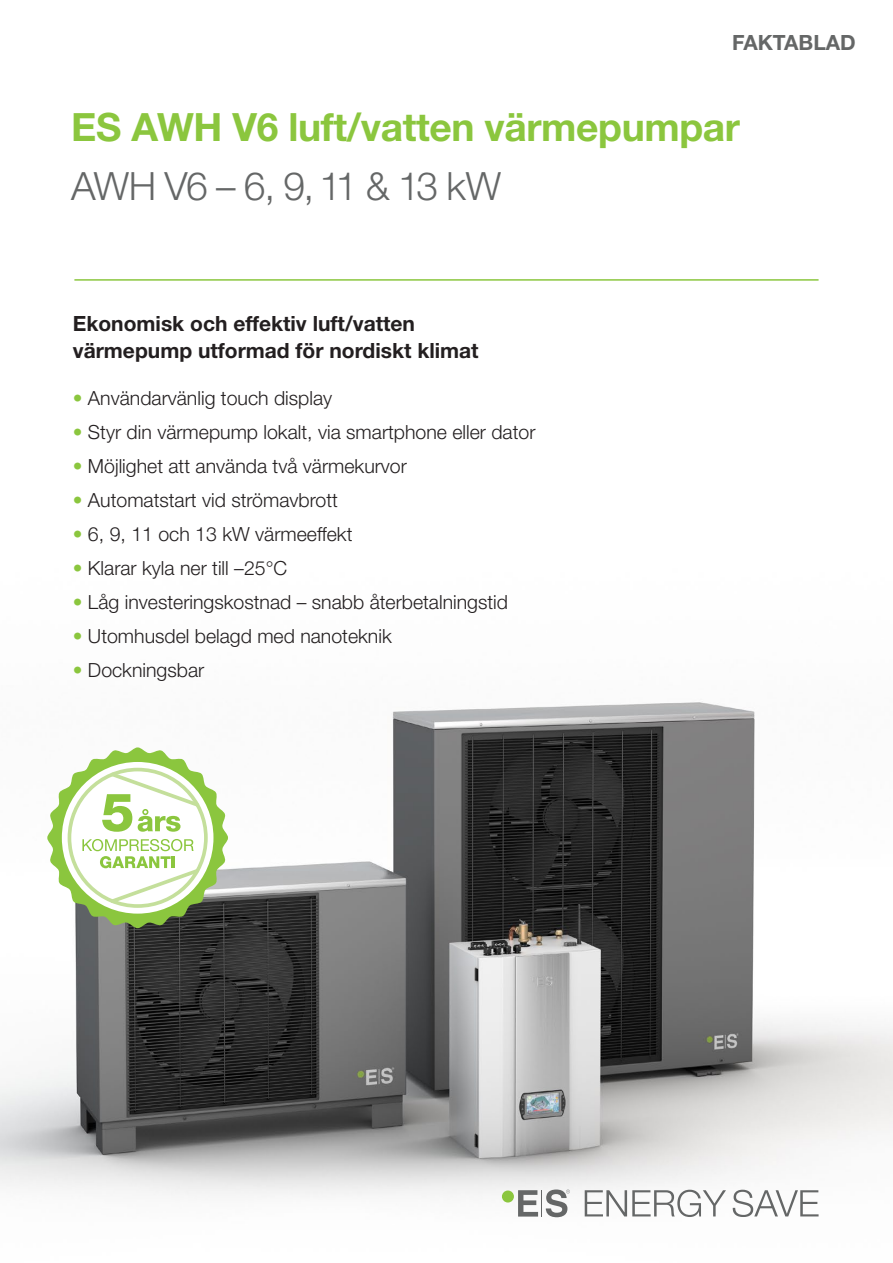
<style>
.page{position:relative;width:893px;height:1263px;background:#fff}
.page>*{position:absolute;margin:0;border:0;box-sizing:border-box;transform-origin:0 0}
.t1{font:700 39px "Helvetica Neue LT Std";letter-spacing:-.01em;color:#8bc63e}
.t2{font:300 39px "Helvetica Neue LT Std";letter-spacing:-.045em;color:#656767}
.t3{font:700 21px/27px "Helvetica Neue LT Std";color:#231f20}
.t4{font:700 21px "Helvetica Neue LT Std";color:#656767}
.t5{font:300 19.5px "Helvetica Neue LT Std";color:#231f20}
.s1{color:#8bc63e}
</style>
<div class="page">
<img style="left:0;top:701px;width:893px;height:517px">
<hr style="left:74px;top:279px;width:745px;height:2px;background:#8bc63e">
<svg style="left:47px;top:747px;width:181px;height:181px"></svg>
<div style="left:502px;top:1190px;width:12px;height:12px;background:#8bc63e;border-radius:50%"></div>
<svg style="left:518px;top:1189px;width:52px;height:28px"></svg>
<svg style="left:585px;top:1190px;width:234px;height:27px"></svg>
<p class="t4" style="left:732px;top:30px;width:125px">FAKTABLAD</p>
<p class="t1" style="left:71px;top:102px;width:670px">ES AWH V6 luft/vatten värmepumpar</p>
<p class="t2" style="left:71px;top:162px;width:431px">AWH V6 – 6, 9, 11 &amp; 13 kW</p>
<p class="t3" style="left:73px;top:309px;width:407px">Ekonomisk och effektiv luft/vatten värmepump utformad för nordiskt klimat</p>
<p class="t5" style="left:73px;top:386px;width:261px"><span class="s1">•</span> Användarvänlig touch display</p>
<p class="t5" style="left:73px;top:420px;width:464px"><span class="s1">•</span> Styr din värmepump lokalt, via smartphone eller dator</p>
<p class="t5" style="left:73px;top:454px;width:336px"><span class="s1">•</span> Möjlighet att använda två värmekurvor</p>
<p class="t5" style="left:73px;top:488px;width:267px"><span class="s1">•</span> Automatstart vid strömavbrott</p>
<p class="t5" style="left:73px;top:522px;width:281px"><span class="s1">•</span> 6, 9, 11 och 13 kW värmeeffekt</p>
<p class="t5" style="left:73px;top:556px;width:216px"><span class="s1">•</span> Klarar kyla ner till –25°C</p>
<p class="t5" style="left:73px;top:590px;width:437px"><span class="s1">•</span> Låg investeringskostnad – snabb återbetalningstid</p>
<p class="t5" style="left:73px;top:624px;width:320px"><span class="s1">•</span> Utomhusdel belagd med nanoteknik</p>
<p class="t5" style="left:73px;top:658px;width:133px"><span class="s1">•</span> Dockningsbar</p>
</div>
